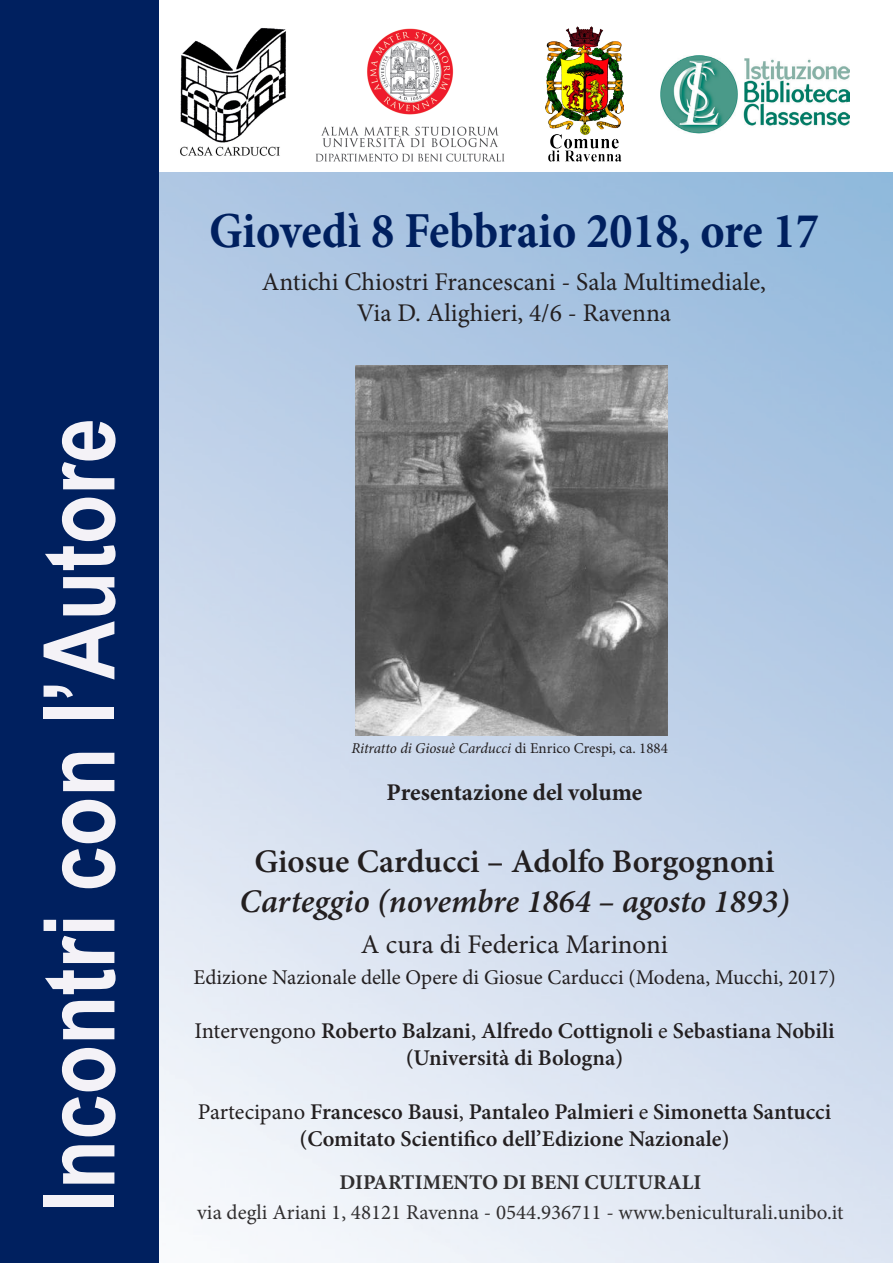
<style>
.page{position:relative;width:893px;height:1263px;background:#fff}
.page>*{position:absolute;margin:0;border:0;box-sizing:border-box;transform-origin:0 0}
.t1{font:700 99px "Arial Narrow";color:#f4f2f7}
.t2{font:700 50.4px "Minion Pro";letter-spacing:-.005em;color:#00205f;scale:.92 1}
.t3{font:italic 600 33px "Minion Pro";color:#231f20}
.t4{font:600 33px "Minion Pro";color:#231f20}
.t5{font:27px "Minion Pro";color:#231f20}
.t6{font:25.5px "Minion Pro";color:#231f20}
.t7{font:700 24px "Minion Pro";color:#231f20}
.t8{font:600 22.5px/27px "Minion Pro";color:#231f20;text-align:center}
.t9{font:21px "Minion Pro";color:#312f30}
.t10{font:21px "Minion Pro";color:#231f20}
.t11{font:700 21px "Minion Pro";color:#312f30}
.t12{font:italic 15px "Minion Pro";letter-spacing:-.01em;color:#231f20}
.s1{font-style:normal}
.s2{font-weight:400}
</style>
<div class="page">
<img style="left:158px;top:172px;width:735px;height:1091px">
<div style="left:0;top:0;width:158px;height:1263px;background:#00205f"></div>
<img style="left:355px;top:366px;width:313px;height:370px">
<img style="left:661px;top:55px;width:188px;height:78px">
<img style="left:180px;top:28px;width:106px;height:128px">
<img style="left:316px;top:28px;width:189px;height:134px">
<img style="left:545px;top:27px;width:78px;height:135px">
<p class="t1" style="left:5px;top:1212px;width:795px;rotate:-90deg">Incontri con l’Autore</p>
<p class="t2" style="left:209px;top:196px;width:664px">Giovedì 8 Febbraio 2018, ore 17</p>
<p class="t6" style="left:262px;top:265px;width:506px">Antichi Chiostri Francescani - Sala Multimediale,</p>
<p class="t6" style="left:357px;top:295px;width:316px">Via D. Alighieri, 4/6 - Ravenna</p>
<p class="t12" style="left:351px;top:738px;width:318px">Ritratto di Giosuè Carducci <span class="s1">di Enrico Crespi, ca. 1884</span></p>
<p class="t7" style="left:387px;top:775px;width:257px">Presentazione del volume</p>
<p class="t4" style="left:254px;top:839px;width:522px">Giosue Carducci – Adolfo Borgognoni</p>
<p class="t3" style="left:240px;top:878px;width:551px">Carteggio (novembre 1864 – agosto 1893)</p>
<p class="t5" style="left:361px;top:926px;width:309px">A cura di Federica Marinoni</p>
<p class="t10" style="left:193px;top:963px;width:644px">Edizione Nazionale delle Opere di Giosue Carducci (Modena, Mucchi, 2017)</p>
<p class="t8" style="left:194px;top:1017px;width:642px"><span class="s2">Intervengono</span> Roberto Balzani<span class="s2">,</span> Alfredo Cottignoli <span class="s2">e</span> Sebastiana Nobili (Università di Bologna)</p>
<p class="t8" style="left:198px;top:1098px;width:635px"><span class="s2">Partecipano</span> Francesco Bausi<span class="s2">,</span> Pantaleo Palmieri <span class="s2">e</span> Simonetta Santucci (Comitato Scientifico dell’Edizione Nazionale)</p>
<p class="t11" style="left:339px;top:1167px;width:364px">DIPARTIMENTO DI BENI CULTURALI</p>
<p class="t9" style="left:197px;top:1198px;width:648px">via degli Ariani 1, 48121 Ravenna - 0544.936711 - www.beniculturali.unibo.it</p>
</div>
